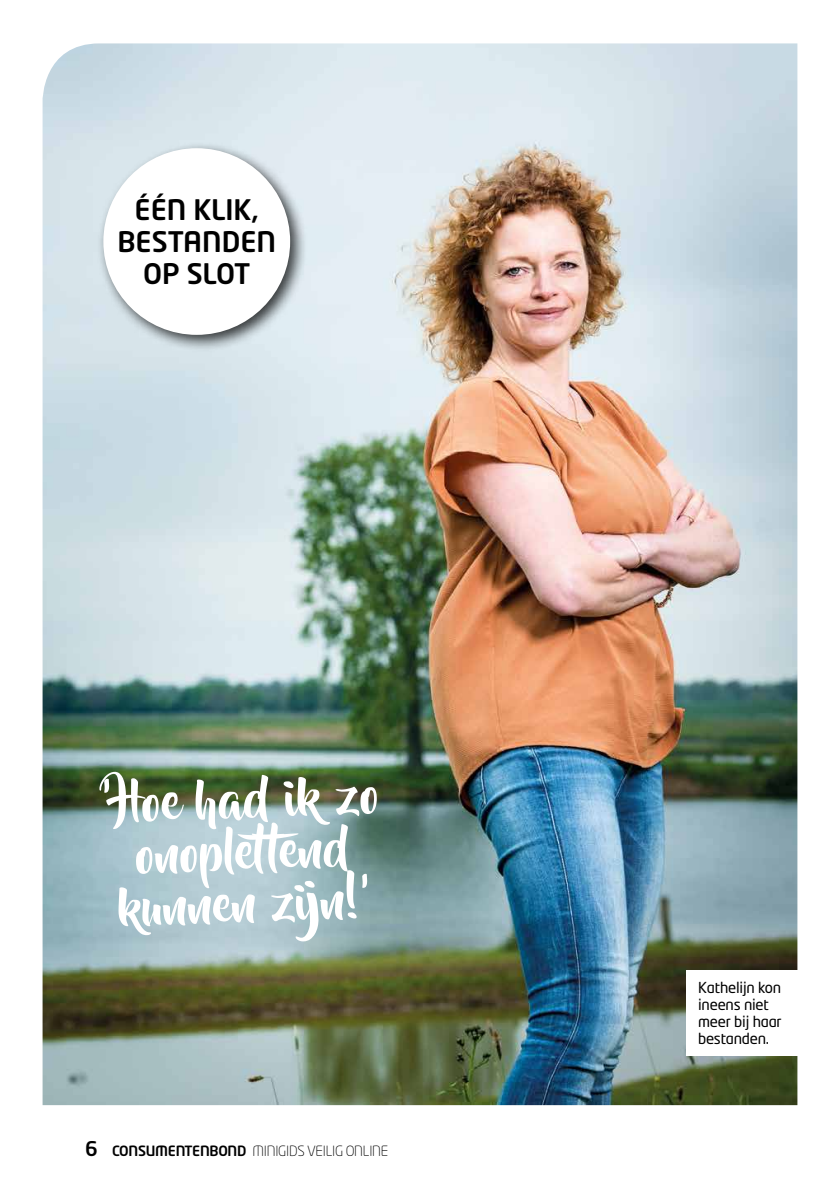
<style>
.page{position:relative;width:840px;height:1191px;background:#fff}
.page>*{position:absolute;margin:0;border:0;box-sizing:border-box;transform-origin:0 0}
.t1{font:50px/52px "Beyond The Mountains";color:#fff;text-align:center}
.t2{font:500 28px/32px "Neo Tech Std";color:#000;text-align:center}
.t3{font:15px/17px "Neo Tech Std";letter-spacing:-.015em;color:#000}
.t4{font:300 14px "Neo Tech Std";letter-spacing:-.02em;color:#000}
.s1{font-weight:500;font-size:20px}
.s2{font-weight:500}
</style>
<div class="page">
<img style="left:43px;top:43px;width:754px;height:1062px">
<div style="left:686px;top:970px;width:120px;height:85px;background:#fff"></div>
<div style="left:97px;top:142px;width:211px;height:210px;background:#000;opacity:.75"></div>
<div style="left:103px;top:148px;width:187px;height:187px;background:#fff;border-radius:50%"></div>
<h2 class="t2" style="left:117px;top:193px;width:160px">ÉÉN KLIK,<br>BESTANDEN<br>OP SLOT</h2>
<h1 class="t1" style="left:101px;top:780px;width:279px;rotate:-2deg">'Hoe had ik zo onoplettend kunnen zijn!'</h1>
<p class="t4" style="left:85px;top:1142px;width:304px"><span class="s1">6</span> <span class="s2">CONSUMENTENBOND</span> MINIGIDS VEILIG ONLINE</p>
<p class="t3" style="left:697px;top:978px;width:85px">Kathelijn kon ineens niet meer bij haar bestanden.</p>
</div>
